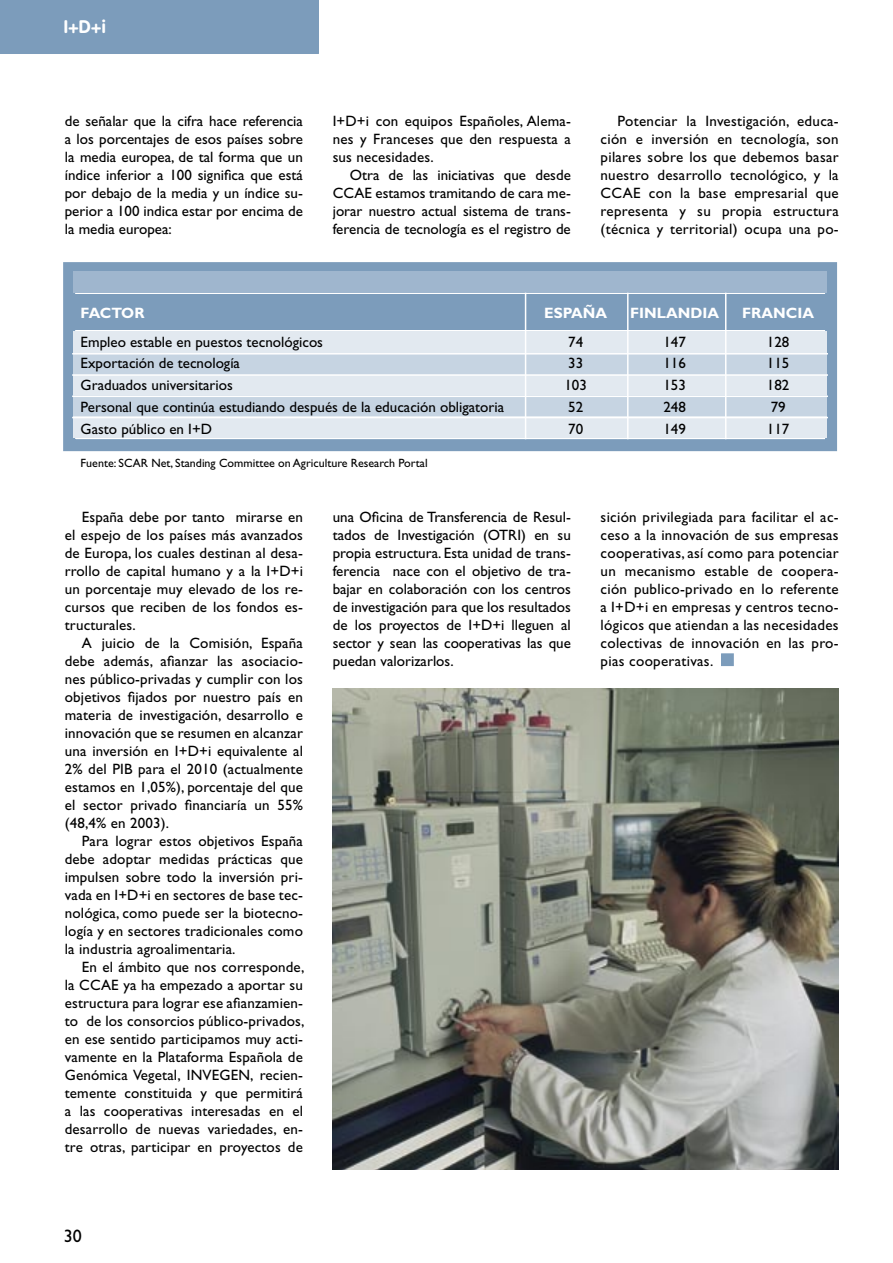
<style>
.page{position:relative;width:893px;height:1263px;background:#fff}
.page>*{position:absolute;margin:0;border:0;box-sizing:border-box;transform-origin:0 0}
.t1{font:700 18px "VAG Rounded";color:#fff}
.t2{font:18px "Gill Sans";color:#000}
.t3{font:15px/18px "Gill Sans";color:#000;text-align:justify}
.t4{font:700 15px "Gill Sans";color:#fff}
.t5{font:12px "Gill Sans";color:#000}
</style>
<div class="page">
<div style="left:0;top:0;width:319px;height:54px;background:#7c9cbb"></div>
<div style="left:722px;top:654px;width:11px;height:11px;background:#7c9cbb"></div>
<div style="left:721px;top:653px;width:13px;height:13px;border:2px solid #7c9cbb"></div>
<div style="left:63px;top:262px;width:774px;height:189px;border:12px solid #7c9cbb"></div>
<div style="left:73px;top:374px;width:754px;height:22px;background:#e2e9f0"></div>
<div style="left:73px;top:396px;width:754px;height:21px;background:#c6d4e2"></div>
<div style="left:73px;top:417px;width:754px;height:21px;background:#e2e9f0"></div>
<div style="left:73px;top:271px;width:754px;height:21px;background:#9fb6ce"></div>
<div style="left:74px;top:294px;width:753px;height:35px;background:#7c9cbb"></div>
<div style="left:73px;top:332px;width:754px;height:21px;background:#e2e9f0"></div>
<div style="left:73px;top:353px;width:754px;height:21px;background:#c6d4e2"></div>
<hr style="left:72px;top:353px;width:756px;height:1px;background:#fff">
<hr style="left:72px;top:374px;width:756px;height:2px;background:#fff">
<hr style="left:72px;top:396px;width:756px;height:1px;background:#fff">
<hr style="left:72px;top:417px;width:756px;height:1px;background:#fff">
<hr style="left:725px;top:293px;width:1px;height:146px;background:#fff">
<hr style="left:525px;top:293px;width:1px;height:146px;background:#fff">
<hr style="left:627px;top:293px;width:1px;height:146px;background:#fff">
<img style="left:332px;top:689px;width:506px;height:480px">
<p class="t1" style="left:64px;top:17px;width:43px">I+D+i</p>
<p class="t3" style="left:65px;top:112px;width:240px">de señalar que la cifra hace referencia a los porcentajes de esos países sobre la media europea, de tal forma que un índice inferior a 100 significa que está por debajo de la media y un índice su&shy;perior a 100 indica estar por encima de la media europea:</p>
<p class="t3" style="left:333px;top:112px;width:240px">I+D+i con equipos Españoles, Alema&shy;nes y Franceses que den respuesta a sus necesidades.</p>
<p class="t3" style="left:333px;top:166px;width:240px;text-indent:17px">Otra de las iniciativas que desde CCAE estamos tramitando de cara me&shy;jorar nuestro actual sistema de trans&shy;ferencia de tecnología es el registro de</p>
<p class="t3" style="left:601px;top:112px;width:240px;text-indent:17px">Potenciar la Investigación, educa&shy;ción e inversión en tecnología, son pilares sobre los que debemos basar nuestro desarrollo tecnológico, y la CCAE con la base empresarial que representa y su propia estructura (técnica y territorial) ocupa una po-</p>
<p class="t4" style="left:81px;top:304px;width:65px">FACTOR</p>
<p class="t4" style="left:544px;top:304px;width:64px">ESPAÑA</p>
<p class="t4" style="left:630px;top:304px;width:91px">FINLANDIA</p>
<p class="t4" style="left:742px;top:304px;width:73px">FRANCIA</p>
<p class="t3" style="left:81px;top:333px;width:244px">Empleo estable en puestos tecnológicos</p>
<p class="t3" style="left:568px;top:333px;width:16px">74</p>
<p class="t3" style="left:663px;top:333px;width:24px">147</p>
<p class="t3" style="left:767px;top:333px;width:24px">128</p>
<p class="t3" style="left:81px;top:354px;width:161px">Exportación de tecnología</p>
<p class="t3" style="left:568px;top:354px;width:16px">33</p>
<p class="t3" style="left:663px;top:354px;width:24px">116</p>
<p class="t3" style="left:767px;top:354px;width:24px">115</p>
<p class="t3" style="left:81px;top:376px;width:154px">Graduados universitarios</p>
<p class="t3" style="left:564px;top:376px;width:24px">103</p>
<p class="t3" style="left:663px;top:376px;width:24px">153</p>
<p class="t3" style="left:767px;top:376px;width:24px">182</p>
<p class="t3" style="left:81px;top:398px;width:425px">Personal que continúa estudiando después de la educación obligatoria</p>
<p class="t3" style="left:568px;top:398px;width:16px">52</p>
<p class="t3" style="left:663px;top:398px;width:24px">248</p>
<p class="t3" style="left:771px;top:398px;width:16px">79</p>
<p class="t3" style="left:81px;top:420px;width:133px">Gasto público en I+D</p>
<p class="t3" style="left:568px;top:420px;width:16px">70</p>
<p class="t3" style="left:663px;top:420px;width:24px">149</p>
<p class="t3" style="left:767px;top:420px;width:24px">117</p>
<p class="t5" style="left:81px;top:456px;width:349px">Fuente: SCAR Net, Standing Committee on Agriculture Research Portal</p>
<p class="t3" style="left:65px;top:508px;width:240px;text-indent:17px">España debe por tanto mirarse en el espejo de los países más avanzados de Europa, los cuales destinan al desa&shy;rrollo de capital humano y a la I+D+i un porcentaje muy elevado de los re&shy;cursos que reciben de los fondos es&shy;tructurales.</p>
<p class="t3" style="left:65px;top:634px;width:240px;text-indent:17px">A juicio de la Comisión, España debe además, afianzar las asociacio&shy;nes público-privadas y cumplir con los objetivos fijados por nuestro país en materia de investigación, desarrollo e innovación que se resumen en alcanzar una inversión en I+D+i equivalente al 2% del PIB para el 2010 (actualmente estamos en 1,05%), porcentaje del que el sector privado financiaría un 55% (48,4% en 2003).</p>
<p class="t3" style="left:65px;top:832px;width:240px;text-indent:17px">Para lograr estos objetivos España debe adoptar medidas prácticas que impulsen sobre todo la inversión pri&shy;vada en I+D+i en sectores de base tec&shy;nológica, como puede ser la biotecno&shy;logía y en sectores tradicionales como la industria agroalimentaria.</p>
<p class="t3" style="left:65px;top:958px;width:241px;text-indent:17px">En el ámbito que nos corresponde, la CCAE ya ha empezado a aportar su estructura para lograr ese afianzamien&shy;to de los consorcios público-privados, en ese sentido participamos muy acti&shy;vamente en la Plataforma Española de Genómica Vegetal, INVEGEN, recien&shy;temente constituida y que permitirá a las cooperativas interesadas en el desarrollo de nuevas variedades, en&shy;tre otras, participar en proyectos de</p>
<p class="t3" style="left:333px;top:508px;width:240px">una Oficina de Transferencia de Resul&shy;tados de Investigación (OTRI) en su propia estructura. Esta unidad de trans&shy;ferencia nace con el objetivo de tra&shy;bajar en colaboración con los centros de investigación para que los resultados de los proyectos de I+D+i lleguen al sector y sean las cooperativas las que puedan valorizarlos.</p>
<p class="t2" style="left:64px;top:1225px;width:19px">30</p>
<p class="t3" style="left:601px;top:508px;width:240px">sición privilegiada para facilitar el ac&shy;ceso a la innovación de sus empresas cooperativas, así como para potenciar un mecanismo estable de coopera&shy;ción publico-privado en lo referente a I+D+i en empresas y centros tecno&shy;lógicos que atiendan a las necesidades colectivas de innovación en las pro&shy;pias cooperativas.</p>
</div>
